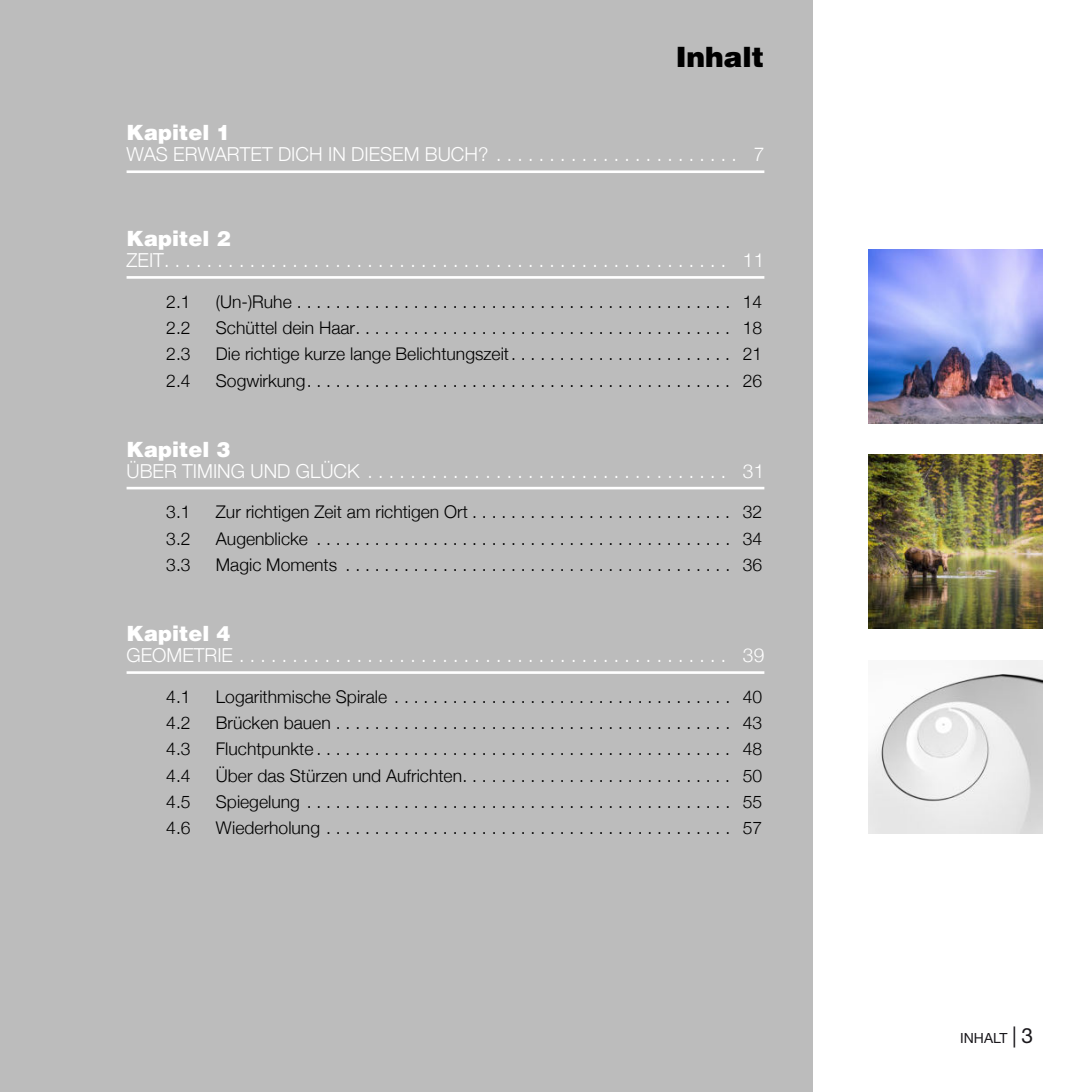
<style>
.page{position:relative;width:1092px;height:1092px;background:#fff}
.page>*{position:absolute;margin:0;border:0;box-sizing:border-box;transform-origin:0 0}
.t1{font:900 28px "Helvetica";color:#000}
.t2{font:900 21px "Helvetica";color:#fff}
.t3{font:300 19.25px "Helvetica Neue";color:#fff}
.t4{font:300 17.5px "Helvetica Neue";color:#000}
.t5{font:14px "Helvetica Neue LT Std";color:#1a181c}
.s1{font-size:21px}
</style>
<div class="page">
<div style="left:0;top:0;width:812px;height:1091px;background:#bcbcbc"></div>
<hr style="left:126px;top:170px;width:638px;height:3px;background:#fff">
<hr style="left:126px;top:276px;width:638px;height:3px;background:#fff">
<hr style="left:126px;top:487px;width:638px;height:2px;background:#fff">
<hr style="left:126px;top:671px;width:638px;height:2px;background:#fff">
<img style="left:868px;top:660px;width:174px;height:173px">
<img style="left:868px;top:455px;width:174px;height:173px">
<img style="left:868px;top:250px;width:174px;height:173px">
<h1 class="t1" style="left:675px;top:47px;width:90px">Inhalt</h1>
<p class="t2" style="left:126px;top:125px;width:105px">Kapitel 1</p>
<p class="t3" style="left:126px;top:144px;width:639px">WAS ERWARTET DICH IN DIESEM BUCH? . . . . . . . . . . . . . . . . . . . . . . . 7</p>
<p class="t2" style="left:126px;top:230px;width:105px">Kapitel 2</p>
<p class="t3" style="left:126px;top:250px;width:639px">ZEIT . . . . . . . . . . . . . . . . . . . . . . . . . . . . . . . . . . . . . . . . . . . . . . . . . . . . . 11</p>
<p class="t4" style="left:166px;top:292px;width:26px">2 .1</p>
<p class="t4" style="left:216px;top:292px;width:547px">(Un-)Ruhe . . . . . . . . . . . . . . . . . . . . . . . . . . . . . . . . . . . . . . . . . . . . . 14</p>
<p class="t4" style="left:166px;top:318px;width:26px">2 .2</p>
<p class="t4" style="left:216px;top:318px;width:547px">Schüttel dein Haar . . . . . . . . . . . . . . . . . . . . . . . . . . . . . . . . . . . . . . . 18</p>
<p class="t4" style="left:166px;top:345px;width:26px">2 .3</p>
<p class="t4" style="left:216px;top:345px;width:547px">Die richtige kurze lange Belichtungszeit . . . . . . . . . . . . . . . . . . . . . . . 21</p>
<p class="t4" style="left:166px;top:371px;width:26px">2 .4</p>
<p class="t4" style="left:216px;top:371px;width:547px">Sogwirkung . . . . . . . . . . . . . . . . . . . . . . . . . . . . . . . . . . . . . . . . . . . . 26</p>
<p class="t2" style="left:126px;top:441px;width:105px">Kapitel 3</p>
<p class="t3" style="left:126px;top:460px;width:639px">ÜBER TIMING UND GLÜCK . . . . . . . . . . . . . . . . . . . . . . . . . . . . . . . . . . 31</p>
<p class="t4" style="left:166px;top:503px;width:26px">3 .1</p>
<p class="t4" style="left:216px;top:503px;width:547px">Zur richtigen Zeit am richtigen Ort . . . . . . . . . . . . . . . . . . . . . . . . . . . 32</p>
<p class="t4" style="left:166px;top:529px;width:26px">3 .2</p>
<p class="t4" style="left:216px;top:529px;width:547px">Augenblicke . . . . . . . . . . . . . . . . . . . . . . . . . . . . . . . . . . . . . . . . . . . 34</p>
<p class="t4" style="left:166px;top:555px;width:26px">3 .3</p>
<p class="t4" style="left:216px;top:555px;width:547px">Magic Moments . . . . . . . . . . . . . . . . . . . . . . . . . . . . . . . . . . . . . . . . 36</p>
<p class="t2" style="left:126px;top:625px;width:105px">Kapitel 4</p>
<p class="t3" style="left:126px;top:645px;width:639px">GEOMETRIE . . . . . . . . . . . . . . . . . . . . . . . . . . . . . . . . . . . . . . . . . . . . . . 39</p>
<p class="t4" style="left:166px;top:687px;width:26px">4 .1</p>
<p class="t4" style="left:216px;top:687px;width:547px">Logarithmische Spirale . . . . . . . . . . . . . . . . . . . . . . . . . . . . . . . . . . . 40</p>
<p class="t4" style="left:166px;top:713px;width:26px">4 .2</p>
<p class="t4" style="left:216px;top:713px;width:547px">Brücken bauen . . . . . . . . . . . . . . . . . . . . . . . . . . . . . . . . . . . . . . . . . 43</p>
<p class="t4" style="left:166px;top:739px;width:26px">4 .3</p>
<p class="t4" style="left:216px;top:739px;width:547px">Fluchtpunkte . . . . . . . . . . . . . . . . . . . . . . . . . . . . . . . . . . . . . . . . . . . 48</p>
<p class="t4" style="left:166px;top:766px;width:26px">4 .4</p>
<p class="t4" style="left:216px;top:766px;width:547px">Über das Stürzen und Aufrichten . . . . . . . . . . . . . . . . . . . . . . . . . . . . 50</p>
<p class="t4" style="left:166px;top:792px;width:26px">4 .5</p>
<p class="t4" style="left:216px;top:792px;width:547px">Spiegelung . . . . . . . . . . . . . . . . . . . . . . . . . . . . . . . . . . . . . . . . . . . . 55</p>
<p class="t4" style="left:166px;top:818px;width:26px">4 .6</p>
<p class="t4" style="left:216px;top:818px;width:547px">Wiederholung . . . . . . . . . . . . . . . . . . . . . . . . . . . . . . . . . . . . . . . . . . 57</p>
<p class="t5" style="left:960px;top:1032px;width:75px">INHALT <span class="s1">| 3</span></p>
</div>
